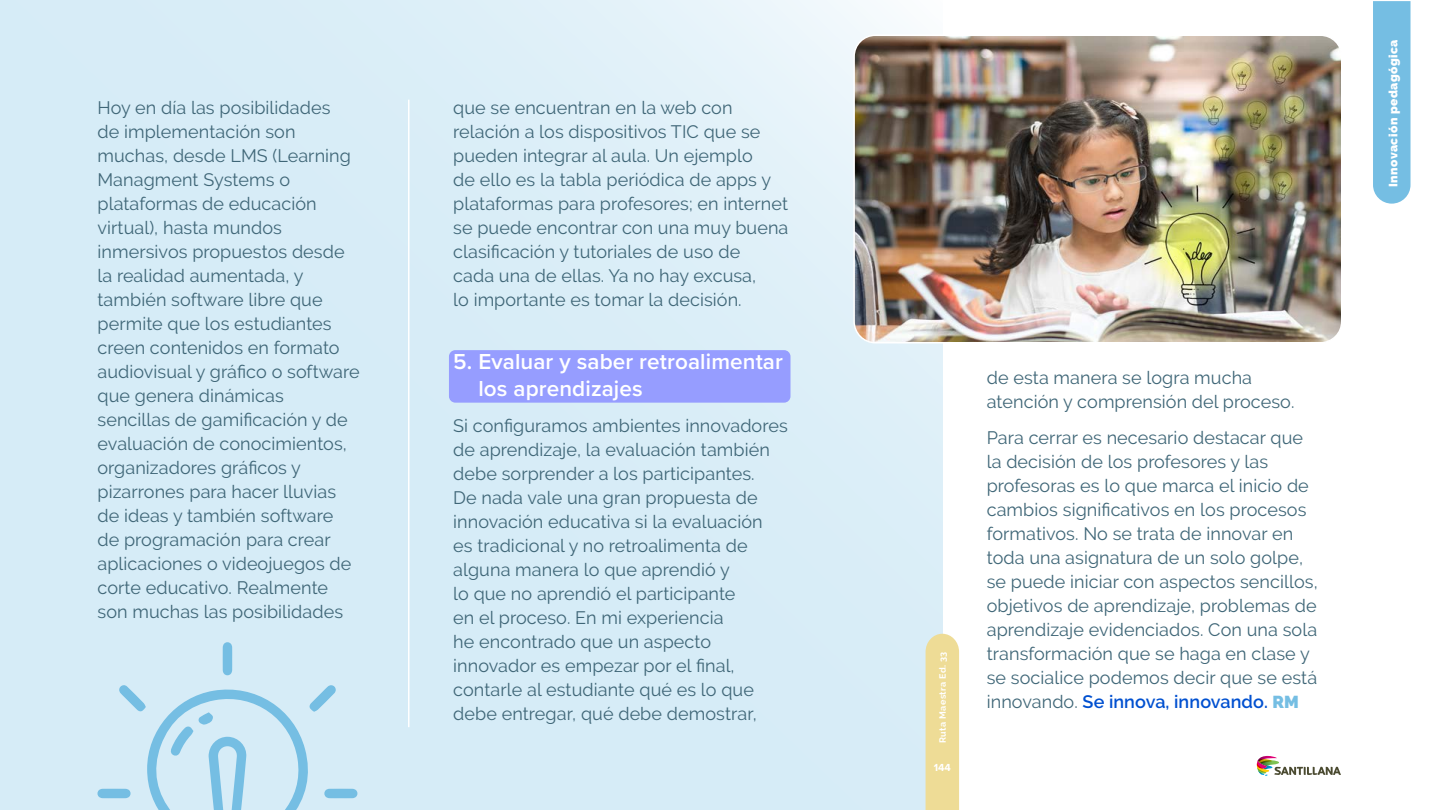
<style>
.page{position:relative;width:1440px;height:810px;background:#fff}
.page>*{position:absolute;margin:0;border:0;box-sizing:border-box;transform-origin:0 0}
.t1{font:600 22.5px/27px "Proxima Nova";letter-spacing:.005em;color:#fff}
.t2{font:18px/24px "Raleway";letter-spacing:.005em;color:#3f6677}
.t3{font:900 12px "Raleway";letter-spacing:.04em;color:#fff}
.t4{font:700 10.65px "Proxima Nova";color:#fff}
.t5{font:700 9px "Raleway";letter-spacing:.04em;color:#fff}
.s1{font-weight:600;color:#0050d0}
.s2{font-weight:900;font-size:17.25px;color:#75bee3}
</style>
<div class="page">
<div style="left:0;top:0;width:942px;height:810px;background:#d6ecf7"></div>
<svg style="left:223px;top:642px;width:9px;height:33px"></svg>
<svg style="left:97px;top:685px;width:260px;height:125px"></svg>
<div style="left:449px;top:350px;width:342px;height:53px;background:#969dff;border-radius:6px"></div>
<img style="left:854px;top:35px;width:485px;height:306px">
<div style="left:853px;top:34px;width:489px;height:310px;border:2px solid #fff;border-radius:21px"></div>
<hr style="left:408px;top:100px;width:2px;height:627px;background:#fff">
<svg style="left:1256px;top:755px;width:85px;height:21px"></svg>
<div style="left:1373px;top:1px;width:38px;height:203px;background:#75bee3"></div>
<div style="left:926px;top:634px;width:33px;height:176px;background:#eedc96"></div>
<p class="t2" style="left:98px;top:96px;width:264px">Hoy en día las posibilidades<br>de implementación son muchas, desde LMS (Learning<br>Managment Systems o plataformas de educación virtual), hasta mundos inmersivos propuestos desde la realidad aumentada, y también software libre que permite que los estudiantes creen contenidos en formato audiovisual y gráfico o software que genera dinámicas sencillas de gamificación y de evaluación de conocimientos, organizadores gráficos y pizarrones para hacer lluvias de ideas y también software de programación para crear aplicaciones o videojuegos de corte educativo. Realmente son muchas las posibilidades</p>
<p class="t2" style="left:453px;top:96px;width:337px">que se encuentran en la web con relación a los dispositivos TIC que se pueden integrar al aula. Un ejemplo<br>de ello es la tabla periódica de apps y plataformas para profesores; en internet se puede encontrar con una muy buena clasificación y tutoriales de uso de<br>cada una de ellas. Ya no hay excusa,<br>lo importante es tomar la decisión.</p>
<p class="t1" style="left:478px;top:348px;width:306px;text-indent:-25px">5. Evaluar y saber retroalimentar los aprendizajes</p>
<p class="t2" style="left:453px;top:414px;width:336px">Si configuramos ambientes innovadores de aprendizaje, la evaluación también debe sorprender a los participantes.<br>De nada vale una gran propuesta de innovación educativa si la evaluación<br>es tradicional y no retroalimenta de alguna manera lo que aprendió y<br>lo que no aprendió el participante<br>en el proceso. En mi experiencia<br>he encontrado que un aspecto innovador es empezar por el final, contarle al estudiante qué es lo que debe entregar, qué debe demostrar,</p>
<p class="t3" style="left:1386px;top:187px;width:149px;rotate:-90deg">Innovación pedagógica</p>
<p class="t5" style="left:938px;top:743px;width:92px;rotate:-90deg">Ruta Maestra Ed. 33</p>
<p class="t4" style="left:934px;top:759px;width:19px">144</p>
<p class="t2" style="left:987px;top:366px;width:309px">de esta manera se logra mucha atención y comprensión del proceso.</p>
<p class="t2" style="left:987px;top:426px;width:333px">Para cerrar es necesario destacar que la decisión de los profesores y las profesoras es lo que marca el inicio de cambios significativos en los procesos formativos. No se trata de innovar en toda una asignatura de un solo golpe, se puede iniciar con aspectos sencillos, objetivos de aprendizaje, problemas de aprendizaje evidenciados. Con una sola transformación que se haga en clase y se socialice podemos decir que se está innovando. <span class="s1">Se innova, innovando.</span> <span class="s2">RM</span></p>
</div>
